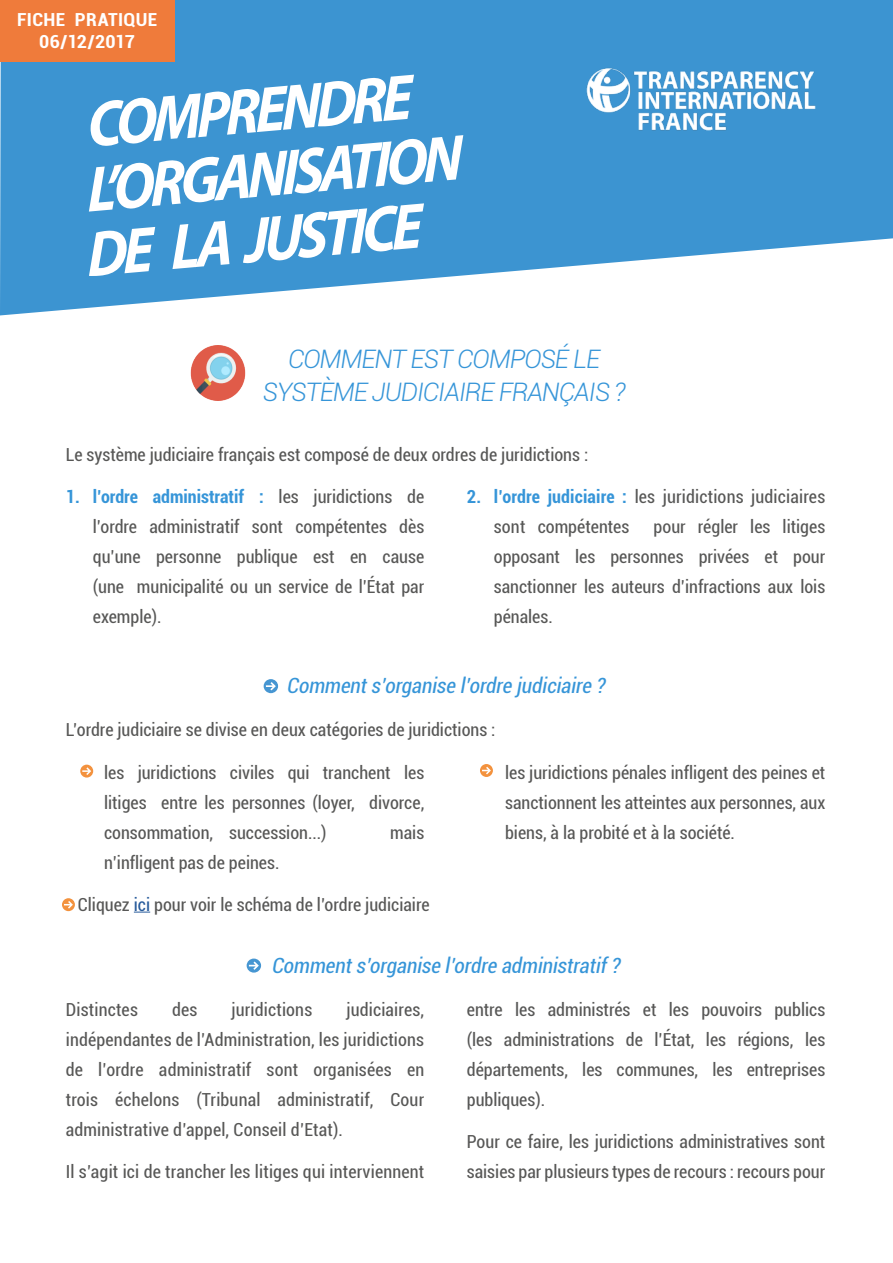
<style>
.page{position:relative;width:893px;height:1263px;background:#fff}
.page>*{position:absolute;margin:0;border:0;box-sizing:border-box;transform-origin:0 0}
.t1{font:italic 700 64.5px/64.5px "Myriad Pro";color:#fff;scale:.91 1}
.t2{font:italic 300 25.5px/33px "Roboto";letter-spacing:-.04em;color:#3695d8;text-align:center}
.t3{font:italic condensed 21px "Roboto";color:#3695d8}
.t4{font:condensed 18px/30px "Roboto";color:#575756;text-align:justify}
.t5{font:700 condensed 18px/21.6px "Roboto";letter-spacing:.015em;color:#fff;text-align:center;scale:1.08 1}
.s1{font-weight:700;color:#3695d8}
.s2{color:#275b9b}
</style>
<div class="page">
<svg style="left:0;top:0;width:893px;height:315px;background:#56a2d7"></svg>
<div style="left:0;top:0;width:174px;height:62px;background:#ef7b3b"></div>
<img style="left:585px;top:66px;width:234px;height:68px">
<img style="left:190px;top:345px;width:55px;height:55px">
<svg style="left:247px;top:958px;width:14px;height:14px"></svg>
<svg style="left:249px;top:961px;width:10px;height:9px"></svg>
<svg style="left:480px;top:764px;width:13px;height:13px"></svg>
<svg style="left:482px;top:767px;width:9px;height:7px"></svg>
<div style="left:80px;top:765px;width:13px;height:12px;background:#f3923e;border-radius:50%"></div>
<svg style="left:82px;top:767px;width:9px;height:8px"></svg>
<div style="left:264px;top:679px;width:14px;height:14px;background:#4696d2;border-radius:50%"></div>
<svg style="left:266px;top:682px;width:10px;height:8px"></svg>
<svg style="left:134px;top:912px;width:16px;height:1px"></svg>
<svg style="left:62px;top:898px;width:13px;height:13px"></svg>
<svg style="left:64px;top:901px;width:9px;height:7px"></svg>
<p class="t5" style="left:17px;top:8px;width:131px">FICHE PRATIQUE<br>06/12/2017</p>
<h1 class="t1" style="left:72px;top:92px;width:421px;rotate:-5deg">COMPRENDRE<br>L’ORGANISATION<br>DE LA JUSTICE</h1>
<h2 class="t2" style="left:262px;top:341px;width:365px">COMMENT EST COMPOSÉ LE<br>SYSTÈME JUDICIAIRE FRANÇAIS ?</h2>
<p class="t4" style="left:66px;top:439px;width:524px">Le système judiciaire français est composé de deux ordres de juridictions :</p>
<p class="t4" style="left:93px;top:481px;width:333px;text-indent:-27px"><span class="s1">1. l’ordre administratif :</span> les juridictions de l’ordre administratif sont compétentes dès qu’une personne publique est en cause (une municipalité ou un service de l’État par exemple).</p>
<p class="t4" style="left:494px;top:481px;width:333px;text-indent:-27px"><span class="s1">2. l’ordre judiciaire :</span> les juridictions judiciaires sont compétentes</p>
<p class="t4" style="left:494px;top:511px;width:333px;text-indent:160px">pour régler les litiges opposant les personnes privées et pour sanctionner les auteurs d’infractions aux lois pénales.</p>
<p class="t3" style="left:286px;top:671px;width:325px">Comments’organise l’ordre judiciaire ?</p>
<p class="t4" style="left:66px;top:714px;width:431px">L’ordre judiciaire se divise en deux catégories de juridictions :</p>
<p class="t4" style="left:104px;top:757px;width:322px">les juridictions civiles qui tranchent les litiges entre les personnes (loyer, divorce, consommation, succession...)</p>
<p class="t4" style="left:505px;top:757px;width:322px">les juridictions pénales infligent des peines et sanctionnent les atteintes aux personnes, aux biens, à la probité et à la société.</p>
<p class="t4" style="left:390px;top:817px;width:36px">mais</p>
<p class="t4" style="left:104px;top:847px;width:177px">n’infligent pas de peines.</p>
<p class="t4" style="left:66px;top:889px;width:365px">&gt; Cliquez <span class="s2">ici</span> pour voir le schéma de l’ordre judiciaire</p>
<p class="t3" style="left:271px;top:951px;width:355px">Comments’organise l’ordre administratif?</p>
<p class="t4" style="left:66px;top:993px;width:360px;text-indent:281px">judiciaires, indépendantes de l’Administration, les juridictions de l’ordre administratif sont organisées en trois échelons (Tribunal administratif, Cour administrative d’appel, Conseil d’Etat).</p>
<p class="t4" style="left:66px;top:1156px;width:360px">Il s’agit ici de trancher les litiges qui interviennent</p>
<p class="t4" style="left:66px;top:993px;width:74px">Distinctes</p>
<p class="t4" style="left:172px;top:993px;width:27px">des</p>
<p class="t4" style="left:231px;top:993px;width:82px">juridictions</p>
<p class="t4" style="left:467px;top:993px;width:360px">entre les administrés et les pouvoirs publics (les administrations de l’État, les régions, les départements, les communes, les entreprises publiques).</p>
<p class="t4" style="left:467px;top:1126px;width:360px">Pour ce faire, les juridictions administratives sont saisies par plusieurs types de recours : recours pour</p>
</div>
